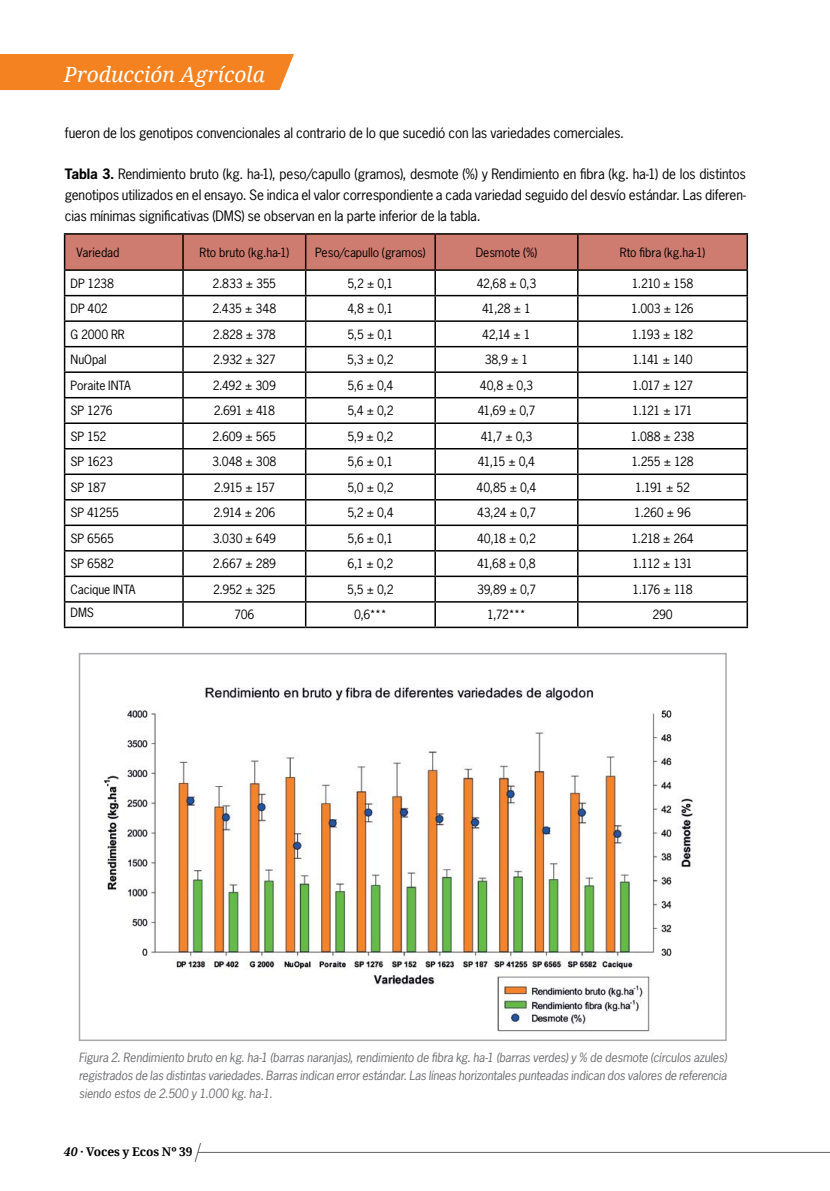
<style>
.page{position:relative;width:830px;height:1191px;background:#fff}
.page>*{position:absolute;margin:0;border:0;box-sizing:border-box;transform-origin:0 0}
.t1{font:italic 21px "Droid Serif";color:#fff}
.t2{font:13.5px/21px "News Gothic Std";letter-spacing:-.01em;color:#000;text-align:justify}
.t3{font:12px "News Gothic Std";letter-spacing:-.02em;color:#000}
.t4{font:italic 12px/18px "News Gothic Std";letter-spacing:-.015em;color:#6d6e71;text-align:justify}
.t5{font:700 12px "Droid Serif";letter-spacing:-.005em;color:#000}
.s1{font-weight:700}
.s2{font-style:italic}
</style>
<div class="page">
<hr style="left:198px;top:1151px;width:631px;height:2px;background:#6d6e71">
<svg style="left:194px;top:1143px;width:8px;height:19px"></svg>
<svg style="left:64px;top:235px;width:683px;height:391px"></svg>
<hr style="left:64px;top:626px;width:119px;height:2px;background:#000">
<hr style="left:183px;top:626px;width:122px;height:2px;background:#000">
<hr style="left:305px;top:626px;width:130px;height:2px;background:#000">
<hr style="left:435px;top:626px;width:142px;height:2px;background:#000">
<hr style="left:577px;top:626px;width:170px;height:2px;background:#000">
<hr style="left:64px;top:233px;width:119px;height:2px;background:#000">
<hr style="left:64px;top:235px;width:1px;height:34px;background:#000">
<hr style="left:64px;top:269px;width:119px;height:2px;background:#000">
<hr style="left:183px;top:233px;width:122px;height:2px;background:#000">
<hr style="left:182px;top:235px;width:2px;height:34px;background:#000">
<hr style="left:183px;top:269px;width:122px;height:2px;background:#000">
<hr style="left:305px;top:233px;width:130px;height:2px;background:#000">
<hr style="left:305px;top:235px;width:1px;height:34px;background:#000">
<hr style="left:305px;top:269px;width:130px;height:2px;background:#000">
<hr style="left:435px;top:233px;width:142px;height:2px;background:#000">
<hr style="left:434px;top:235px;width:2px;height:34px;background:#000">
<hr style="left:435px;top:269px;width:142px;height:2px;background:#000">
<hr style="left:577px;top:233px;width:170px;height:2px;background:#000">
<hr style="left:576px;top:235px;width:2px;height:34px;background:#000">
<hr style="left:746px;top:235px;width:1px;height:34px;background:#000">
<hr style="left:577px;top:269px;width:170px;height:2px;background:#000">
<img style="left:104px;top:687px;width:589px;height:345px">
<div style="left:79px;top:653px;width:647px;height:388px;border:2px solid #a7a9ac"></div>
<div style="left:0;top:54px;width:294px;height:36px;background:#f58220"></div>
<h1 class="t1" style="left:64px;top:62px;width:202px">Producción Agrícola</h1>
<p class="t2" style="left:65px;top:122px;width:560px">fueron de los genotipos convencionales al contrario de lo que sucedió con las variedades comerciales.</p>
<p class="t2" style="left:65px;top:164px;width:682px"><span class="s1">Tabla 3.</span> Rendimiento bruto (kg. ha-1), peso/capullo (gramos), desmote (%) y Rendimiento en fibra (kg. ha-1) de los distintos genotipos utilizados en el ensayo. Se indica el valor correspondiente a cada variedad seguido del desvío estándar. Las diferen&shy;cias mínimas significativas (DMS) se observan en la parte inferior de la tabla.</p>
<p class="t3" style="left:77px;top:244px;width:44px">Variedad</p>
<p class="t3" style="left:199px;top:244px;width:91px">Rto bruto (kg.ha-1)</p>
<p class="t3" style="left:315px;top:244px;width:112px">Peso/capullo (gramos)</p>
<p class="t3" style="left:475px;top:244px;width:63px">Desmote (%)</p>
<p class="t3" style="left:619px;top:244px;width:87px">Rto fibra (kg.ha-1)</p>
<p class="t3" style="left:71px;top:275px;width:45px">DP 1238</p>
<p class="t3" style="left:212px;top:275px;width:65px">2.833 ± 355</p>
<p class="t3" style="left:347px;top:275px;width:47px">5,2 ± 0,1</p>
<p class="t3" style="left:476px;top:275px;width:61px">42,68 ± 0,3</p>
<p class="t3" style="left:631px;top:275px;width:63px">1.210 ± 158</p>
<p class="t3" style="left:71px;top:301px;width:39px">DP 402</p>
<p class="t3" style="left:212px;top:301px;width:65px">2.435 ± 348</p>
<p class="t3" style="left:347px;top:301px;width:47px">4,8 ± 0,1</p>
<p class="t3" style="left:482px;top:301px;width:50px">41,28 ± 1</p>
<p class="t3" style="left:631px;top:301px;width:64px">1.003 ± 126</p>
<p class="t3" style="left:71px;top:326px;width:56px">G 2000 RR</p>
<p class="t3" style="left:213px;top:326px;width:64px">2.828 ± 378</p>
<p class="t3" style="left:347px;top:326px;width:47px">5,5 ± 0,1</p>
<p class="t3" style="left:482px;top:326px;width:50px">42,14 ± 1</p>
<p class="t3" style="left:631px;top:326px;width:63px">1.193 ± 182</p>
<p class="t3" style="left:71px;top:352px;width:38px">NuOpal</p>
<p class="t3" style="left:213px;top:352px;width:64px">2.932 ± 327</p>
<p class="t3" style="left:347px;top:352px;width:48px">5,3 ± 0,2</p>
<p class="t3" style="left:484px;top:352px;width:45px">38,9 ± 1</p>
<p class="t3" style="left:632px;top:352px;width:62px">1.141 ± 140</p>
<p class="t3" style="left:71px;top:377px;width:62px">Poraite INTA</p>
<p class="t3" style="left:213px;top:377px;width:65px">2.492 ± 309</p>
<p class="t3" style="left:347px;top:377px;width:47px">5,6 ± 0,4</p>
<p class="t3" style="left:479px;top:377px;width:55px">40,8 ± 0,3</p>
<p class="t3" style="left:632px;top:377px;width:62px">1.017 ± 127</p>
<p class="t3" style="left:71px;top:403px;width:44px">SP 1276</p>
<p class="t3" style="left:213px;top:403px;width:63px">2.691 ± 418</p>
<p class="t3" style="left:347px;top:403px;width:48px">5,4 ± 0,2</p>
<p class="t3" style="left:477px;top:403px;width:59px">41,69 ± 0,7</p>
<p class="t3" style="left:632px;top:403px;width:62px">1.121 ± 171</p>
<p class="t3" style="left:71px;top:428px;width:37px">SP 152</p>
<p class="t3" style="left:212px;top:428px;width:65px">2.609 ± 565</p>
<p class="t3" style="left:347px;top:428px;width:48px">5,9 ± 0,2</p>
<p class="t3" style="left:480px;top:428px;width:53px">41,7 ± 0,3</p>
<p class="t3" style="left:630px;top:428px;width:65px">1.088 ± 238</p>
<p class="t3" style="left:71px;top:454px;width:44px">SP 1623</p>
<p class="t3" style="left:212px;top:454px;width:66px">3.048 ± 308</p>
<p class="t3" style="left:347px;top:454px;width:47px">5,6 ± 0,1</p>
<p class="t3" style="left:477px;top:454px;width:59px">41,15 ± 0,4</p>
<p class="t3" style="left:631px;top:454px;width:64px">1.255 ± 128</p>
<p class="t3" style="left:71px;top:479px;width:37px">SP 187</p>
<p class="t3" style="left:214px;top:479px;width:63px">2.915 ± 157</p>
<p class="t3" style="left:347px;top:479px;width:48px">5,0 ± 0,2</p>
<p class="t3" style="left:476px;top:479px;width:61px">40,85 ± 0,4</p>
<p class="t3" style="left:635px;top:479px;width:56px">1.191 ± 52</p>
<p class="t3" style="left:71px;top:505px;width:50px">SP 41255</p>
<p class="t3" style="left:213px;top:505px;width:64px">2.914 ± 206</p>
<p class="t3" style="left:347px;top:505px;width:48px">5,2 ± 0,4</p>
<p class="t3" style="left:477px;top:505px;width:60px">43,24 ± 0,7</p>
<p class="t3" style="left:634px;top:505px;width:58px">1.260 ± 96</p>
<p class="t3" style="left:71px;top:530px;width:45px">SP 6565</p>
<p class="t3" style="left:213px;top:530px;width:65px">3.030 ± 649</p>
<p class="t3" style="left:347px;top:530px;width:47px">5,6 ± 0,1</p>
<p class="t3" style="left:477px;top:530px;width:60px">40,18 ± 0,2</p>
<p class="t3" style="left:631px;top:530px;width:64px">1.218 ± 264</p>
<p class="t3" style="left:71px;top:556px;width:45px">SP 6582</p>
<p class="t3" style="left:213px;top:556px;width:65px">2.667 ± 289</p>
<p class="t3" style="left:347px;top:556px;width:48px">6,1 ± 0,2</p>
<p class="t3" style="left:477px;top:556px;width:60px">41,68 ± 0,8</p>
<p class="t3" style="left:632px;top:556px;width:62px">1.112 ± 131</p>
<p class="t3" style="left:71px;top:581px;width:66px">Cacique INTA</p>
<p class="t3" style="left:213px;top:581px;width:64px">2.952 ± 325</p>
<p class="t3" style="left:347px;top:581px;width:48px">5,5 ± 0,2</p>
<p class="t3" style="left:477px;top:581px;width:60px">39,89 ± 0,7</p>
<p class="t3" style="left:632px;top:581px;width:61px">1.176 ± 118</p>
<p class="t3" style="left:71px;top:605px;width:25px">DMS</p>
<p class="t3" style="left:234px;top:607px;width:22px">706</p>
<p class="t3" style="left:354px;top:607px;width:34px">0,6***</p>
<p class="t3" style="left:487px;top:607px;width:40px">1,72***</p>
<p class="t3" style="left:652px;top:607px;width:22px">290</p>
<p class="t4" style="left:79px;top:1049px;width:649px">Figura 2. Rendimiento bruto en kg. ha-1 (barras naranjas), rendimiento de fibra kg. ha-1 (barras verdes) y % de desmote (círculos azules) registrados de las distintas variedades. Barras indican error estándar. Las líneas horizontales punteadas indican dos valores de referencia siendo estos de 2.500 y 1.000 kg. ha-1.</p>
<p class="t5" style="left:64px;top:1145px;width:130px"><span class="s2">40</span> · Voces y Ecos Nº 39</p>
</div>
